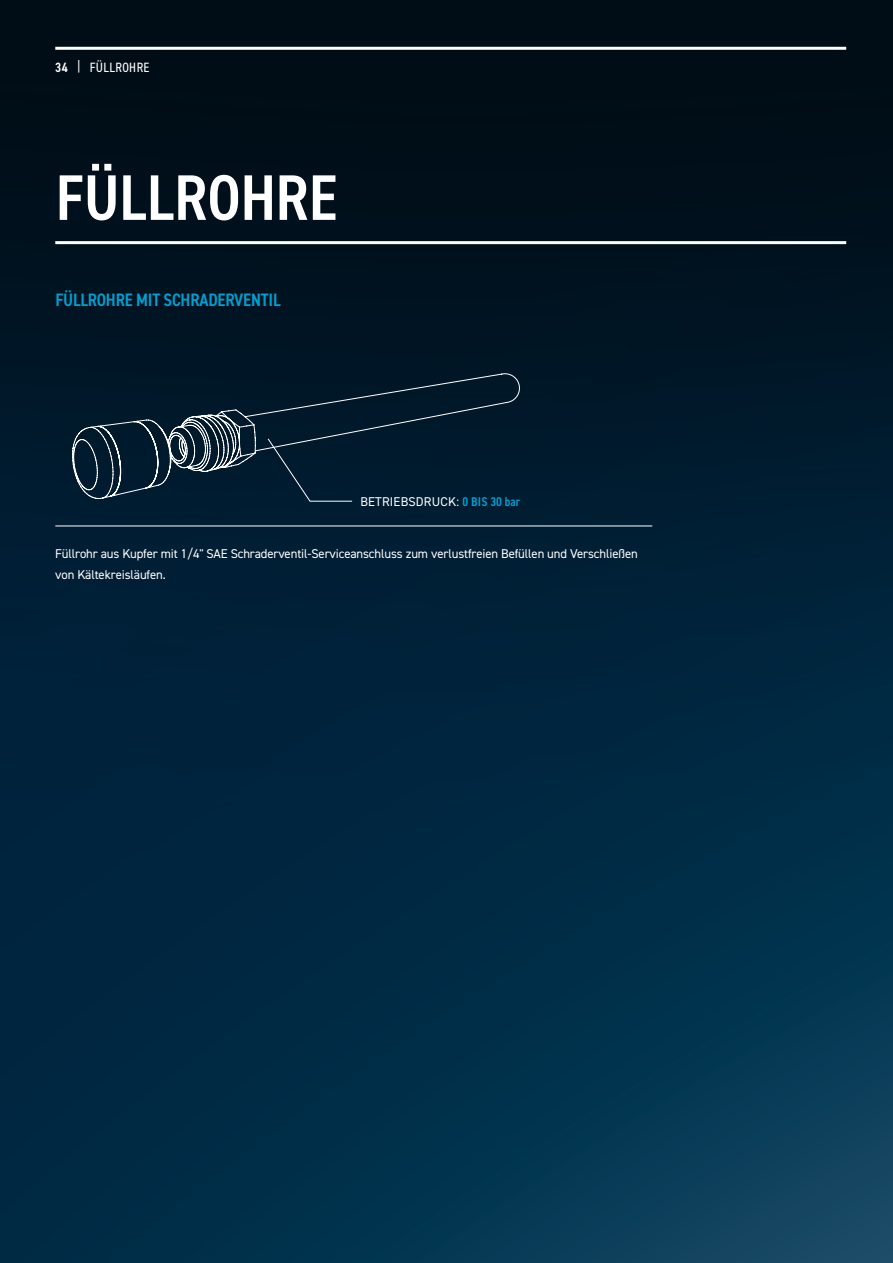
<style>
.page{position:relative;width:893px;height:1263px;background:#fff}
.page>*{position:absolute;margin:0;border:0;box-sizing:border-box;transform-origin:0 0}
.t1{font:600 condensed 64.5px "DIN2014";color:#fff}
.t2{font:600 condensed 18px "DIN2014";letter-spacing:-.01em;color:#00a0d1}
.t3{font:condensed 13.5px "DIN2014";letter-spacing:.03em;color:#fff}
.t4{font:12.75px/21px "DIN2014";letter-spacing:-.01em;color:#fff}
.t5{font:12.75px "DIN2014";letter-spacing:.015em;color:#fff}
.s1{font-weight:600}
.s2{font-weight:600;font-stretch:condensed;color:#00a0d1}
</style>
<div class="page">
<img style="left:0;top:0;width:893px;height:1263px">
<svg style="left:72px;top:372px;width:449px;height:127px;background:#0d2435"></svg>
<hr style="left:55px;top:47px;width:791px;height:3px;background:#fff">
<hr style="left:55px;top:241px;width:791px;height:3px;background:#fff">
<hr style="left:55px;top:526px;width:597px;height:1px;background:#fff">
<div style="left:267px;top:438px;width:86px;height:64px;background:#001b2e"></div>
<p class="t3" style="left:55px;top:59px;width:96px"><span class="s1">34</span> | FÜLLROHRE</p>
<h1 class="t1" style="left:55px;top:155px;width:283px">FÜLLROHRE</h1>
<h2 class="t2" style="left:55px;top:288px;width:227px">FÜLLROHRE MIT SCHRADERVENTIL</h2>
<p class="t5" style="left:360px;top:493px;width:161px">BETRIEBSDRUCK: <span class="s2">0 BIS 30 bar</span></p>
<p class="t4" style="left:55px;top:542px;width:584px">Füllrohr aus Kupfer mit 1/4" SAE Schraderventil-Serviceanschluss zum verlustfreien Befüllen und Verschließen von Kältekreisläufen.</p>
</div>
